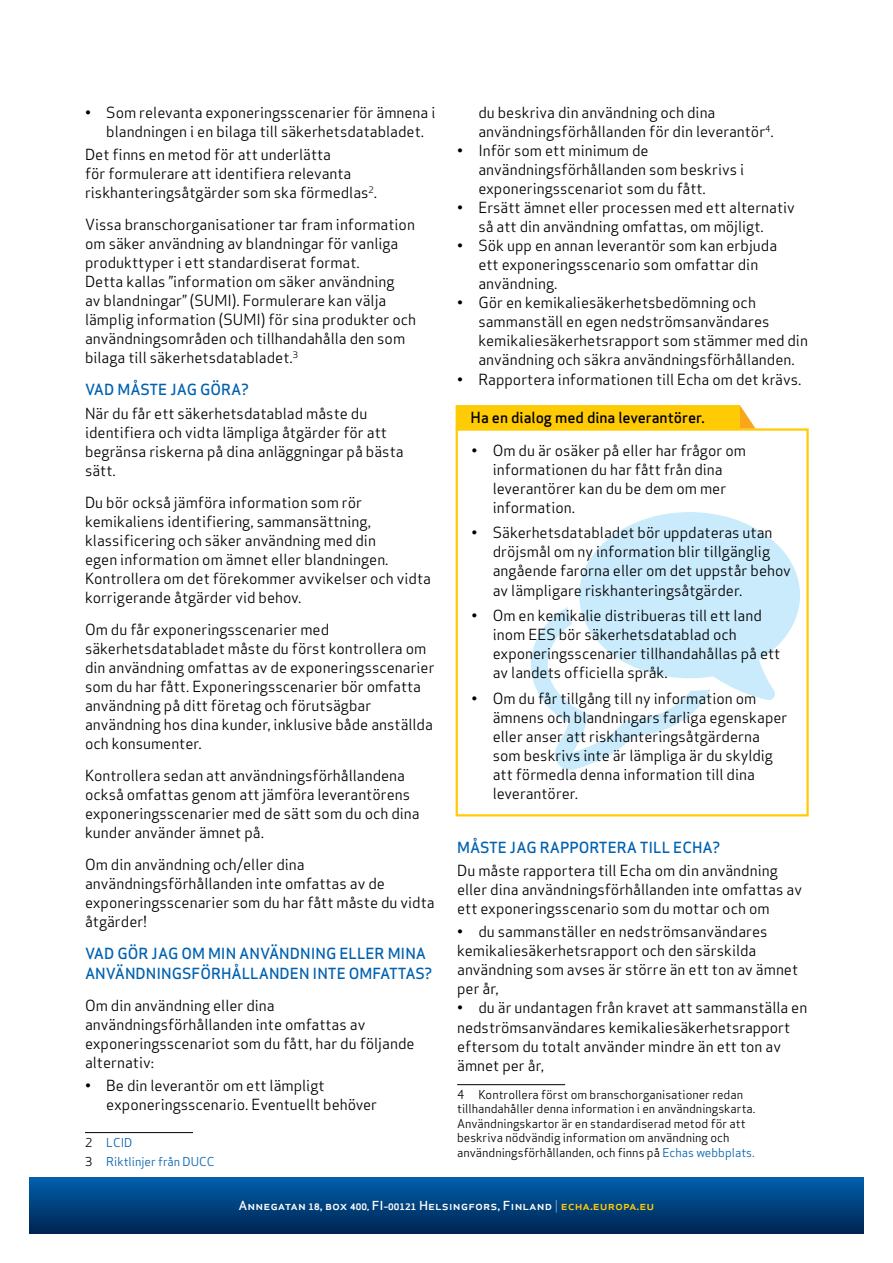
<style>
.page{position:relative;width:893px;height:1263px;background:#fff}
.page>*{position:absolute;margin:0;border:0;box-sizing:border-box;transform-origin:0 0}
.t1{font:15px/19px "Apex Sans";color:#000}
.t2{font:500 15px/19.5px "Apex Sans";color:#0061af}
.t3{font:500 15px "Apex Sans";color:#000}
.t4{font:500 12.15px "Apex Sans";color:#fff;scale:1.08 1}
.t5{font:12px/14.4px "Apex Sans";color:#000}
.t6{font:12px/18.6px "Apex Sans";color:#0061af}
.s1{color:#000}
.s2{color:#0061af}
.s3{font-weight:700;font-size:8.7px}
.s4{font-weight:700;font-size:8.25px}
.s5{font-weight:300}
.s6{color:#ffcb05}
</style>
<div class="page">
<svg style="left:30px;top:1178px;width:833px;height:55px;background:#00417e"></svg>
<svg style="left:531px;top:512px;width:269px;height:258px"></svg>
<hr style="left:85px;top:1132px;width:108px;height:1px;background:#000">
<hr style="left:457px;top:1084px;width:108px;height:1px;background:#000">
<div style="left:456px;top:428px;width:353px;height:388px;border:2px solid #ffcb05"></div>
<div style="left:457px;top:406px;width:282px;height:23px;background:#ffcb05"></div>
<div style="left:456px;top:405px;width:284px;height:25px;border:2px solid #ffcb05"></div>
<svg style="left:740px;top:405px;width:15px;height:23px"></svg>
<p class="t1" style="left:106px;top:101px;width:331px;text-indent:-21px">• Som relevanta exponeringsscenarier för ämnena i blandningen i en bilaga till säkerhetsdatabladet.</p>
<p class="t1" style="left:85px;top:143px;width:294px">Det finns en metod för att underlätta<br>för formulerare att identifiera relevanta riskhanteringsåtgärder som ska förmedlas<sup>2</sup>.</p>
<p class="t1" style="left:85px;top:213px;width:333px">Vissa branschorganisationer tar fram information om säker användning av blandningar för vanliga produkttyper i ett standardiserat format.<br>Detta kallas ”information om säker användning<br>av blandningar” (SUMI). Formulerare kan välja lämplig information (SUMI) för sina produkter och användningsområden och tillhandahålla den som bilaga till säkerhetsdatabladet.<sup>3</sup></p>
<p class="t2" style="left:85px;top:378px;width:165px">VAD MÅSTE JAG GÖRA?</p>
<p class="t1" style="left:85px;top:402px;width:320px">När du får ett säkerhetsdatablad måste du identifiera och vidta lämpliga åtgärder för att begränsa riskerna på dina anläggningar på bästa sätt.</p>
<p class="t1" style="left:85px;top:491px;width:348px">Du bör också jämföra information som rör kemikaliens identifiering, sammansättning, klassificering och säker användning med din<br>egen information om ämnet eller blandningen.<br>Kontrollera om det förekommer avvikelser och vidta korrigerande åtgärder vid behov.</p>
<p class="t1" style="left:85px;top:618px;width:351px">Om du får exponeringsscenarier med säkerhetsdatabladet måste du först kontrollera om din användning omfattas av de exponeringsscenarier som du har fått. Exponeringsscenarier bör omfatta användning på ditt företag och förutsägbar användning hos dina kunder, inklusive både anställda och konsumenter.</p>
<p class="t1" style="left:85px;top:764px;width:336px">Kontrollera sedan att användningsförhållandena också omfattas genom att jämföra leverantörens exponeringsscenarier med de sätt som du och dina kunder använder ämnet på.</p>
<p class="t1" style="left:85px;top:853px;width:351px">Om din användning och/eller dina användningsförhållanden inte omfattas av de exponeringsscenarier som du har fått måste du vidta åtgärder!</p>
<p class="t2" style="left:85px;top:942px;width:349px">VAD GÖR JAG OM MIN ANVÄNDNING ELLER MINA<br>ANVÄNDNINGSFÖRHÅLLANDEN INTE OMFATTAS?</p>
<p class="t1" style="left:85px;top:994px;width:331px">Om din användning eller dina användningsförhållanden inte omfattas av exponeringsscenariot som du fått, har du följande alternativ:</p>
<p class="t1" style="left:106px;top:1074px;width:272px;text-indent:-21px">• Be din leverantör om ett lämpligt exponeringsscenario. Eventuellt behöver</p>
<p class="t6" style="left:85px;top:1132px;width:131px"><span class="s1">2</span> LCID<br><span class="s1">3</span> Riktlinjer från DUCC</p>
<p class="t1" style="left:478px;top:101px;width:297px">du beskriva din användning och dina användningsförhållanden för din leverantör<sup>4</sup>.</p>
<p class="t1" style="left:478px;top:139px;width:267px;text-indent:-21px">• Inför som ett minimum de användningsförhållanden som beskrivs i exponeringsscenariot som du fått.</p>
<p class="t1" style="left:478px;top:197px;width:318px;text-indent:-21px">• Ersätt ämnet eller processen med ett alternativ så att din användning omfattas, om möjligt.</p>
<p class="t1" style="left:478px;top:235px;width:300px;text-indent:-21px">• Sök upp en annan leverantör som kan erbjuda ett exponeringsscenario som omfattar din användning.</p>
<p class="t1" style="left:478px;top:292px;width:331px;text-indent:-21px">• Gör en kemikaliesäkerhetsbedömning och sammanställ en egen nedströmsanvändares kemikaliesäkerhetsrapport som stämmer med din användning och säkra användningsförhållanden.</p>
<p class="t1" style="left:457px;top:368px;width:346px">• Rapportera informationen till Echa om det krävs.</p>
<p class="t3" style="left:471px;top:404px;width:236px">Ha en dialog med dina leverantörer.</p>
<p class="t1" style="left:493px;top:439px;width:255px;text-indent:-21px">• Om du är osäker på eller har frågor om informationen du har fått från dina leverantörer kan du be dem om mer information.</p>
<p class="t1" style="left:493px;top:522px;width:300px;text-indent:-21px">• Säkerhetsdatabladet bör uppdateras utan dröjsmål om ny information blir tillgänglig angående farorna eller om det uppstår behov av lämpligare riskhanteringsåtgärder.</p>
<p class="t1" style="left:493px;top:604px;width:289px;text-indent:-21px">• Om en kemikalie distribueras till ett land inom EES bör säkerhetsdatablad och exponeringsscenarier tillhandahållas på ett av landets officiella språk.</p>
<p class="t1" style="left:493px;top:687px;width:296px;text-indent:-21px">• Om du får tillgång till ny information om ämnens och blandningars farliga egenskaper eller anser att riskhanteringsåtgärderna som beskrivs inte är lämpliga är du skyldig att förmedla denna information till dina leverantörer.</p>
<p class="t2" style="left:457px;top:835px;width:265px">MÅSTE JAG RAPPORTERA TILL ECHA?</p>
<p class="t1" style="left:457px;top:859px;width:346px">Du måste rapportera till Echa om din användning eller dina användningsförhållanden inte omfattas av ett exponeringsscenario som du mottar och om</p>
<p class="t1" style="left:457px;top:921px;width:343px">• du sammanställer en nedströmsanvändares kemikaliesäkerhetsrapport och den särskilda användning som avses är större än ett ton av ämnet per år,</p>
<p class="t1" style="left:457px;top:997px;width:352px">• du är undantagen från kravet att sammanställa en nedströmsanvändares kemikaliesäkerhetsrapport eftersom du totalt använder mindre än ett ton av ämnet per år,</p>
<p class="t5" style="left:457px;top:1086px;width:300px">4 Kontrollera först om branschorganisationer redan tillhandahåller denna information i en användningskarta.<br>Användningskartor är en standardiserad metod för att beskriva nödvändig information om användning och användningsförhållanden, och finns på <span class="s2">Echas webbplats.</span></p>
<p class="t4" style="left:239px;top:1195px;width:386px">Annegatan <span class="s3">18</span>, box <span class="s3">400,</span> FI<span class="s4">–</span><span class="s3">00121</span> Helsingfors, Finland <span class="s5">|</span> <span class="s6">echa.europa.eu</span></p>
</div>
